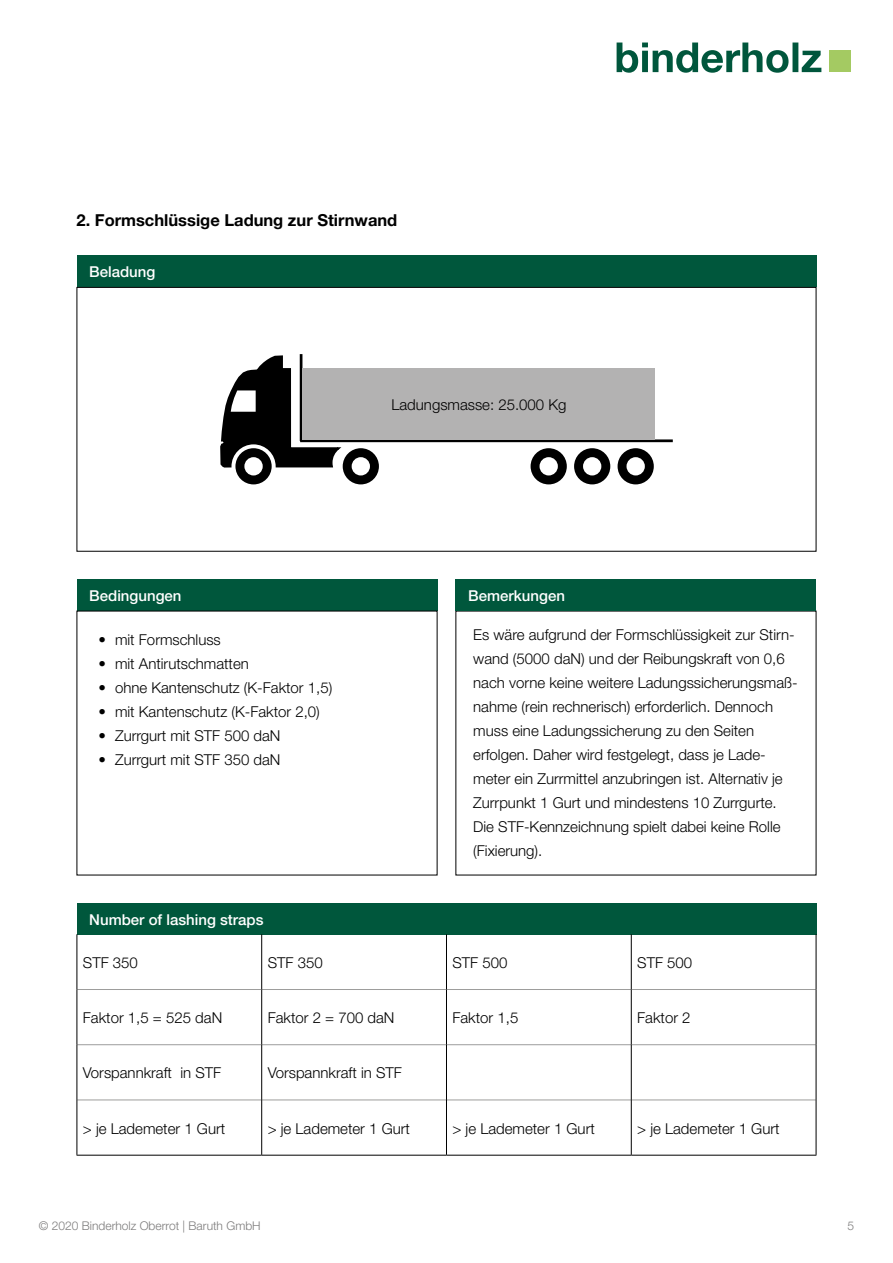
<style>
.page{position:relative;width:893px;height:1263px;background:#fff}
.page>*{position:absolute;margin:0;border:0;box-sizing:border-box;transform-origin:0 0}
.t1{font:16.5px "Helvetica Neue LT 75 Bd";color:#000}
.t2{font:15px/24px "Helvetica Neue LT 45 Lt";color:#000}
.t3{font:15px "Helvetica Neue LT 65 Md";color:#fff}
.t4{font:12px "Helvetica Neue LT 45 Lt";color:#7c7b7b}
</style>
<div class="page">
<div style="left:829px;top:51px;width:21px;height:21px;background:#a4ca62"></div>
<svg style="left:617px;top:43px;width:204px;height:30px"></svg>
<div style="left:77px;top:902px;width:739px;height:32px;background:#00573c"></div>
<div style="left:77px;top:255px;width:739px;height:32px;background:#00573c"></div>
<div style="left:77px;top:579px;width:360px;height:32px;background:#00573c"></div>
<div style="left:455px;top:579px;width:361px;height:32px;background:#00573c"></div>
<hr style="left:77px;top:989px;width:184px;height:1px;background:#9d9d9c">
<hr style="left:262px;top:989px;width:184px;height:1px;background:#9d9d9c">
<hr style="left:447px;top:989px;width:184px;height:1px;background:#9d9d9c">
<hr style="left:632px;top:989px;width:184px;height:1px;background:#9d9d9c">
<hr style="left:77px;top:1044px;width:184px;height:1px;background:#9d9d9c">
<hr style="left:262px;top:1044px;width:184px;height:1px;background:#9d9d9c">
<hr style="left:447px;top:1044px;width:184px;height:1px;background:#9d9d9c">
<hr style="left:632px;top:1044px;width:184px;height:1px;background:#9d9d9c">
<hr style="left:77px;top:1099px;width:184px;height:1px;background:#9d9d9c">
<hr style="left:262px;top:1099px;width:184px;height:1px;background:#9d9d9c">
<hr style="left:447px;top:1099px;width:184px;height:1px;background:#9d9d9c">
<hr style="left:632px;top:1099px;width:184px;height:1px;background:#9d9d9c">
<hr style="left:77px;top:934px;width:1px;height:55px;background:#000">
<hr style="left:261px;top:934px;width:1px;height:55px;background:#000">
<hr style="left:446px;top:934px;width:1px;height:55px;background:#000">
<hr style="left:631px;top:934px;width:1px;height:55px;background:#000">
<hr style="left:816px;top:934px;width:1px;height:55px;background:#000">
<hr style="left:77px;top:989px;width:1px;height:56px;background:#000">
<hr style="left:261px;top:989px;width:1px;height:56px;background:#000">
<hr style="left:446px;top:989px;width:1px;height:56px;background:#000">
<hr style="left:631px;top:989px;width:1px;height:56px;background:#000">
<hr style="left:816px;top:989px;width:1px;height:56px;background:#000">
<hr style="left:77px;top:1045px;width:1px;height:55px;background:#000">
<hr style="left:261px;top:1045px;width:1px;height:55px;background:#000">
<hr style="left:446px;top:1045px;width:1px;height:55px;background:#000">
<hr style="left:631px;top:1045px;width:1px;height:55px;background:#000">
<hr style="left:816px;top:1045px;width:1px;height:55px;background:#000">
<hr style="left:77px;top:1100px;width:1px;height:55px;background:#000">
<hr style="left:261px;top:1100px;width:1px;height:55px;background:#000">
<hr style="left:446px;top:1100px;width:1px;height:55px;background:#000">
<hr style="left:631px;top:1100px;width:1px;height:55px;background:#000">
<hr style="left:816px;top:1100px;width:1px;height:55px;background:#000">
<hr style="left:77px;top:1155px;width:185px;height:1px;background:#000">
<hr style="left:262px;top:1155px;width:184px;height:1px;background:#000">
<hr style="left:446px;top:1155px;width:185px;height:1px;background:#000">
<hr style="left:631px;top:1155px;width:185px;height:1px;background:#000">
<div style="left:531px;top:448px;width:36px;height:36px;background:#000;border-radius:50%"></div>
<div style="left:539px;top:457px;width:19px;height:18px;background:#fff;border-radius:50%"></div>
<div style="left:574px;top:448px;width:36px;height:36px;background:#000;border-radius:50%"></div>
<div style="left:583px;top:457px;width:18px;height:18px;background:#fff;border-radius:50%"></div>
<div style="left:618px;top:448px;width:36px;height:36px;background:#000;border-radius:50%"></div>
<div style="left:626px;top:457px;width:19px;height:18px;background:#fff;border-radius:50%"></div>
<div style="left:235px;top:448px;width:37px;height:36px;background:#000;border-radius:50%"></div>
<div style="left:244px;top:457px;width:19px;height:18px;background:#fff;border-radius:50%"></div>
<div style="left:343px;top:448px;width:36px;height:36px;background:#000;border-radius:50%"></div>
<div style="left:352px;top:457px;width:18px;height:18px;background:#fff;border-radius:50%"></div>
<hr style="left:300px;top:439px;width:373px;height:3px;background:#000">
<svg style="left:220px;top:354px;width:125px;height:115px"></svg>
<div style="left:302px;top:368px;width:353px;height:71px;background:#b3b2b2"></div>
<div style="left:77px;top:287px;width:739px;height:265px;border:1px solid #000"></div>
<p class="t1" style="left:77px;top:210px;width:322px">2. Formschlüssige Ladung zur Stirnwand</p>
<p class="t3" style="left:89px;top:263px;width:68px">Beladung</p>
<p class="t2" style="left:391px;top:392px;width:177px">Ladungsmasse: 25.000 Kg</p>
<p class="t3" style="left:89px;top:586px;width:94px">Bedingungen</p>
<p class="t2" style="left:99px;top:627px;width:124px">• mit Formschluss</p>
<p class="t2" style="left:99px;top:651px;width:152px">• mit Antirutschmatten</p>
<p class="t2" style="left:99px;top:675px;width:235px">• ohne Kantenschutz (K-Faktor 1,5)</p>
<p class="t2" style="left:99px;top:699px;width:223px">• mit Kantenschutz (K-Faktor 2,0)</p>
<p class="t2" style="left:99px;top:723px;width:183px">• Zurrgurt mit STF 500 daN</p>
<p class="t2" style="left:99px;top:747px;width:183px">• Zurrgurt mit STF 350 daN</p>
<p class="t3" style="left:89px;top:910px;width:176px">Number of lashing straps</p>
<p class="t3" style="left:468px;top:586px;width:98px">Bemerkungen</p>
<p class="t2" style="left:473px;top:623px;width:326px">Es wäre aufgrund der Formschlüssigkeit zur Stirn&shy;wand (5000 daN) und der Reibungskraft von 0,6 nach vorne keine weitere Ladungssicherungsmaß&shy;nahme (rein rechnerisch) erforderlich. Dennoch muss eine Ladungssicherung zu den Seiten erfolgen. Daher wird festgelegt, dass je Lade&shy;meter ein Zurrmittel anzubringen ist. Alternativ je Zurrpunkt 1 Gurt und mindestens 10 Zurrgurte.<br>Die STF-Kennzeichnung spielt dabei keine Rolle (Fixierung).</p>
<p class="t2" style="left:83px;top:950px;width:57px">STF 350</p>
<p class="t2" style="left:268px;top:950px;width:57px">STF 350</p>
<p class="t2" style="left:452px;top:950px;width:57px">STF 500</p>
<p class="t2" style="left:637px;top:950px;width:57px">STF 500</p>
<p class="t2" style="left:83px;top:1005px;width:141px">Faktor 1,5 = 525 daN</p>
<p class="t2" style="left:268px;top:1005px;width:128px">Faktor 2 = 700 daN</p>
<p class="t2" style="left:452px;top:1005px;width:67px">Faktor 1,5</p>
<p class="t2" style="left:637px;top:1005px;width:55px">Faktor 2</p>
<p class="t2" style="left:83px;top:1061px;width:140px">Vorspannkraft in STF</p>
<p class="t2" style="left:268px;top:1061px;width:136px">Vorspannkraft in STF</p>
<p class="t2" style="left:83px;top:1116px;width:144px">&gt; je Lademeter 1 Gurt</p>
<p class="t2" style="left:268px;top:1116px;width:144px">&gt; je Lademeter 1 Gurt</p>
<p class="t2" style="left:452px;top:1116px;width:144px">&gt; je Lademeter 1 Gurt</p>
<p class="t2" style="left:637px;top:1116px;width:144px">&gt; je Lademeter 1 Gurt</p>
<p class="t4" style="left:39px;top:1218px;width:223px">© 2020 Binderholz Oberrot | Baruth GmbH</p>
<p class="t4" style="left:847px;top:1218px;width:8px">5</p>
</div>
